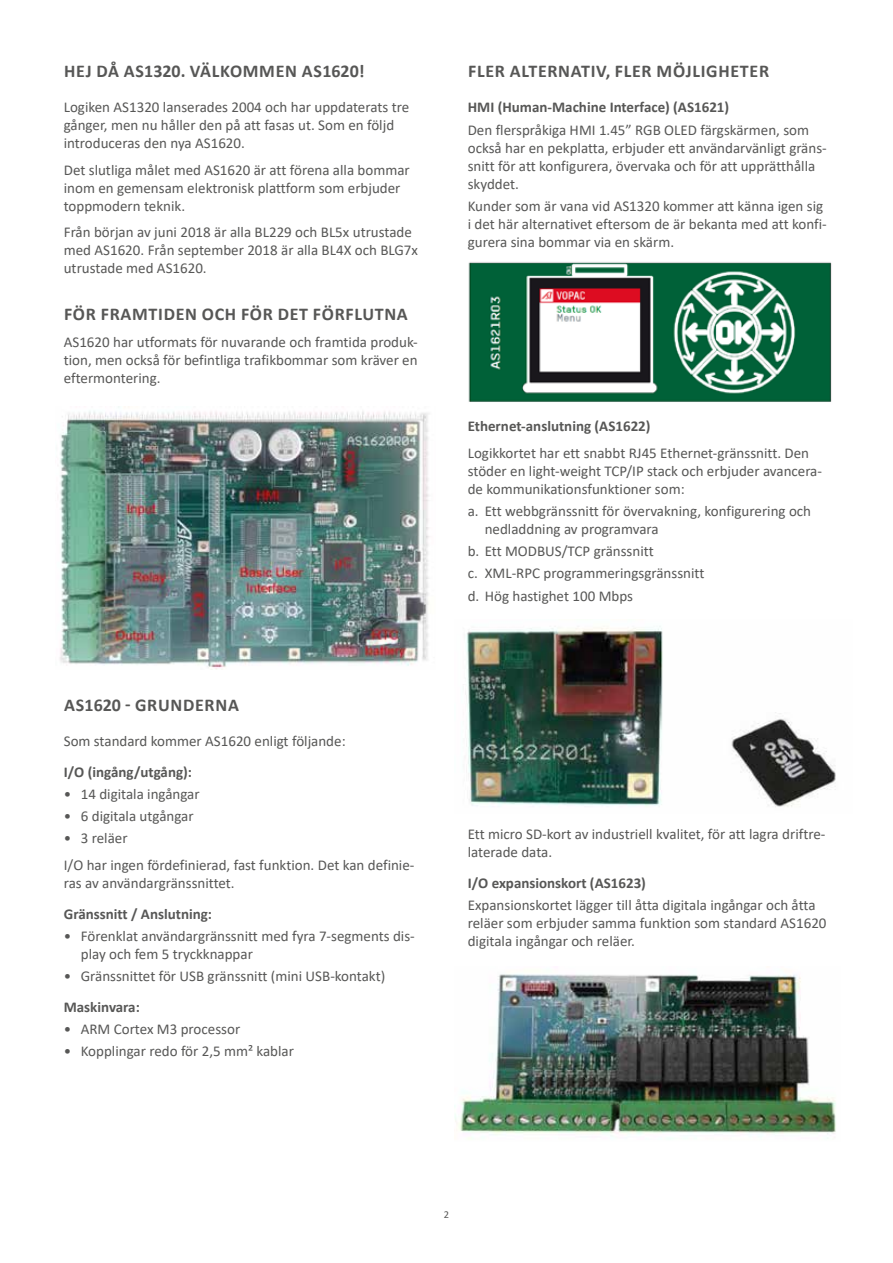
<style>
.page{position:relative;width:893px;height:1263px;background:#fff}
.page>*{position:absolute;margin:0;border:0;box-sizing:border-box;transform-origin:0 0}
.t1{font:700 18px "Calibri";letter-spacing:.04em;color:#575756}
.t2{font:700 18px "Calibri";letter-spacing:.02em;color:#575756}
.t3{font:15px/18px "Calibri";color:#575756}
.t4{font:700 15px "Calibri";color:#575756}
.t5{font:10.5px "Calibri";color:#575756}
</style>
<div class="page">
<img style="left:455px;top:974px;width:381px;height:165px">
<img style="left:60px;top:406px;width:369px;height:263px">
<img style="left:468px;top:262px;width:364px;height:140px">
<img style="left:465px;top:626px;width:371px;height:181px">
<p class="t2" style="left:64px;top:59px;width:302px">HEJ DÅ AS1320. VÄLKOMMEN AS1620!</p>
<p class="t3" style="left:64px;top:98px;width:347px">Logiken AS1320 lanserades 2004 och har uppdaterats tre gånger, men nu håller den på att fasas ut. Som en följd introduceras den nya AS1620.</p>
<p class="t3" style="left:64px;top:160px;width:347px">Det slutliga målet med AS1620 är att förena alla bommar inom en gemensam elektronisk plattform som erbjuder toppmodern teknik.</p>
<p class="t3" style="left:64px;top:223px;width:356px">Från början av juni 2018 är alla BL229 och BL5x utrustade med AS1620. Från september 2018 är alla BL4X och BLG7x utrustade med AS1620.</p>
<p class="t1" style="left:64px;top:302px;width:345px">FÖR FRAMTIDEN OCH FÖR DET FÖRFLUTNA</p>
<p class="t3" style="left:64px;top:333px;width:356px;text-align:justify">AS1620 har utformats för nuvarande och framtida produk&shy;tion, men också för befintliga trafikbommar som kräver en eftermontering.</p>
<p class="t1" style="left:64px;top:692px;width:176px">AS1620 - GRUNDERNA</p>
<p class="t3" style="left:64px;top:731px;width:283px">Som standard kommer AS1620 enligt följande:</p>
<p class="t4" style="left:64px;top:761px;width:130px">I/O (ingång/utgång):</p>
<p class="t3" style="left:64px;top:784px;width:137px">• 14 digitala ingångar</p>
<p class="t3" style="left:64px;top:807px;width:131px">• 6 digitala utgångar</p>
<p class="t3" style="left:64px;top:825px;width:352px;line-height:26.5px">• 3 reläer<br>I/O har ingen fördefinierad, fast funktion. Det kan definie-</p>
<p class="t3" style="left:64px;top:873px;width:172px">ras av användargränssnittet.</p>
<p class="t4" style="left:64px;top:903px;width:150px">Gränssnitt / Anslutning:</p>
<p class="t3" style="left:81px;top:926px;width:336px;text-indent:-17px">• Förenklat användargränssnitt med fyra 7-segments dis&shy;play och fem 5 tryckknappar</p>
<p class="t3" style="left:64px;top:967px;width:323px">• Gränssnittet för USB gränssnitt (mini USB-kontakt)</p>
<p class="t4" style="left:64px;top:996px;width:78px">Maskinvara:</p>
<p class="t3" style="left:64px;top:1020px;width:178px">• ARM Cortex M3 processor</p>
<p class="t3" style="left:64px;top:1042px;width:232px">• Kopplingar redo för 2,5 mm² kablar</p>
<p class="t1" style="left:468px;top:59px;width:303px">FLER ALTERNATIV, FLER MÖJLIGHETER</p>
<p class="t4" style="left:468px;top:97px;width:263px">HMI (Human-Machine Interface) (AS1621)</p>
<p class="t3" style="left:468px;top:120px;width:361px">Den flerspråkiga HMI 1.45” RGB OLED färgskärmen, som också har en pekplatta, erbjuder ett användarvänligt gräns&shy;snitt för att konfigurera, övervaka och för att upprätthålla skyddet.</p>
<p class="t3" style="left:468px;top:196px;width:360px">Kunder som är vana vid AS1320 kommer att känna igen sig i det här alternativet eftersom de är bekanta med att konfi&shy;gurera sina bommar via en skärm.</p>
<p class="t4" style="left:468px;top:415px;width:184px">Ethernet-anslutning (AS1622)</p>
<p class="t3" style="left:468px;top:443px;width:356px">Logikkortet har ett snabbt RJ45 Ethernet-gränssnitt. Den stöder en light-weight TCP/IP stack och erbjuder avancera&shy;de kommunikationsfunktioner som:</p>
<p class="t3" style="left:485px;top:501px;width:328px;text-indent:-17px">a. Ett webbgränssnitt för övervakning, konfigurering och nedladdning av programvara</p>
<p class="t3" style="left:468px;top:540px;width:238px;line-height:22.2px">b. Ett MODBUS/TCP gränssnitt<br>c. XML-RPC programmeringsgränssnitt d. Hög hastighet 100 Mbps</p>
<p class="t3" style="left:468px;top:824px;width:359px">Ett micro SD-kort av industriell kvalitet, för att lagra driftre&shy;laterade data.</p>
<p class="t4" style="left:468px;top:872px;width:180px">I/O expansionskort (AS1623)</p>
<p class="t3" style="left:468px;top:895px;width:360px">Expansionskortet lägger till åtta digitala ingångar och åtta reläer som erbjuder samma funktion som standard AS1620 digitala ingångar och reläer.</p>
<p class="t5" style="left:444px;top:1207px;width:7px">2</p>
</div>
